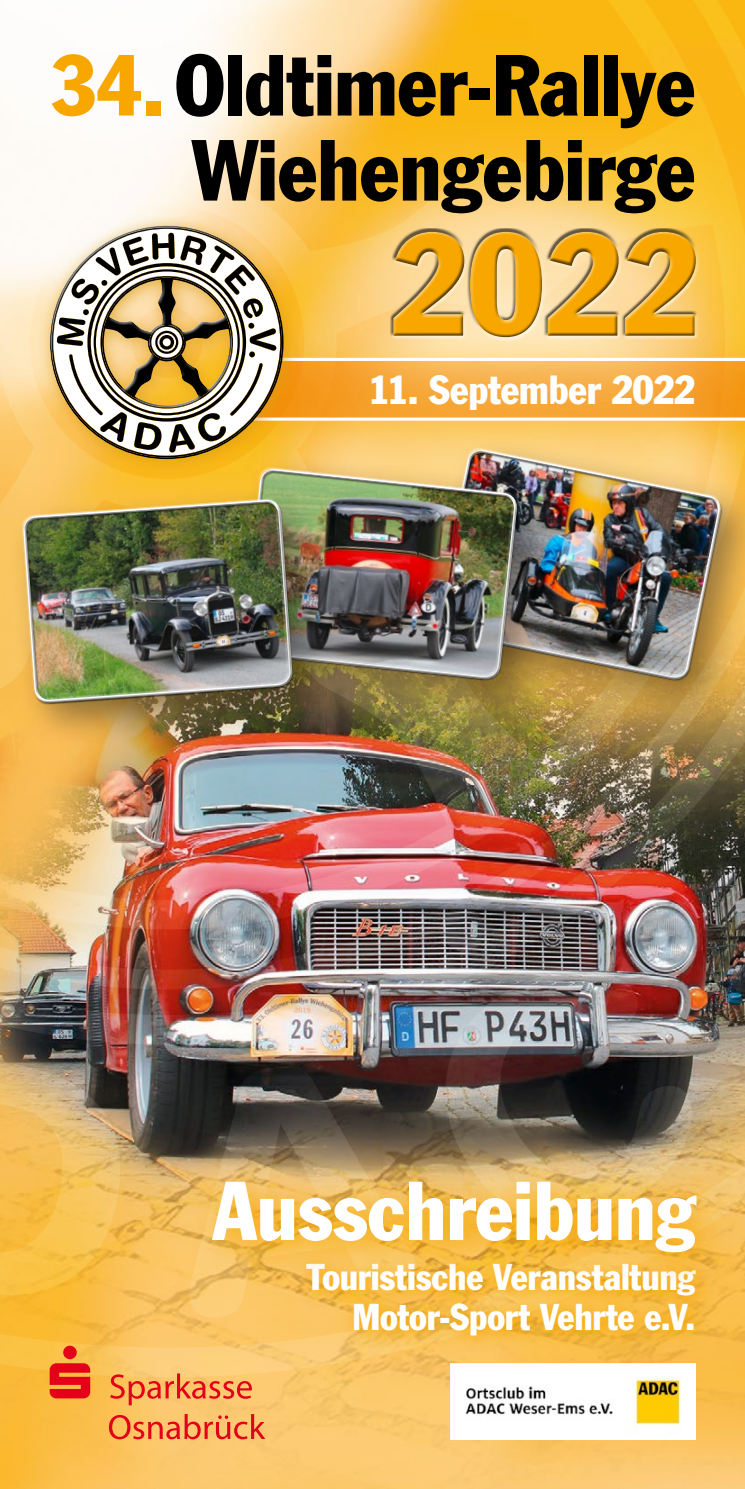
<style>
.page{position:relative;width:745px;height:1489px;background:#fff}
.page>*{position:absolute;margin:0;border:0;box-sizing:border-box;transform-origin:0 0}
.t1{font:condensed 143.75px "Franklin Gothic";color:#f7a700}
.t2{font:condensed 85px/85px "Franklin Gothic";color:#000;text-align:right}
.t3{font:condensed 82px "Franklin Gothic";color:#fff}
.t4{font:condensed 40px "Franklin Gothic";letter-spacing:-.01em;color:#fff}
.t5{font:condensed 36.75px/40px "Franklin Gothic";letter-spacing:-.005em;color:#fff;text-align:right}
.s1{color:#f7a700}
</style>
<div class="page">
<img style="left:0;top:1377px;width:744px;height:111px">
<img style="left:0;top:0;width:744px;height:1377px">
<svg style="left:109px;top:1413px;width:156px;height:26px;background:#f49055"></svg>
<svg style="left:110px;top:1373px;width:142px;height:32px;background:#f59958"></svg>
<svg style="left:50px;top:1345px;width:40px;height:53px;background:#eb4e2b"></svg>
<div style="left:421px;top:435px;width:323px;height:289px;background:#000;opacity:.4"></div>
<img style="left:561px;top:468px;width:164px;height:217px">
<div style="left:228px;top:454px;width:333px;height:270px;background:#000;opacity:.4"></div>
<svg style="left:337px;top:683px;width:181px;height:13px;background:#907b3d"></svg>
<img style="left:240px;top:469px;width:280px;height:214px">
<img style="left:450px;top:1363px;width:244px;height:76px">
<div style="left:8px;top:484px;width:329px;height:264px;background:#000;opacity:.4"></div>
<img style="left:24px;top:706px;width:267px;height:68px">
<img style="left:21px;top:500px;width:274px;height:206px">
<div style="left:36px;top:214px;width:264px;height:263px;background:#dca019;opacity:.75"></div>
<div style="left:46px;top:221px;width:231px;height:187px;background:#fff;opacity:.75"></div>
<div style="left:55px;top:264px;width:232px;height:195px;background:#000;opacity:.75"></div>
<div style="left:266px;top:101px;width:478px;height:367px;background:#fff;opacity:.75"></div>
<div style="left:389px;top:227px;width:309px;height:110px;background:#fff;opacity:.6"></div>
<div style="left:389px;top:240px;width:310px;height:102px;background:#000;opacity:.6"></div>
<svg style="left:293px;top:1290px;width:419px;height:62px;background:#f6ba43"></svg>
<svg style="left:191px;top:1157px;width:541px;height:133px;background:#edb74c"></svg>
<h2 class="t2" style="left:51px;top:42px;width:645px"><span class="s1">34.</span>Oldtimer-Rallye<br>Wiehengebirge</h2>
<h1 class="t1" style="left:390px;top:197px;width:310px">2022</h1>
<p class="t4" style="left:368px;top:365px;width:328px">11. September 2022</p>
<h3 class="t3" style="left:212px;top:1160px;width:484px">Ausschreibung</h3>
<p class="t5" style="left:306px;top:1256px;width:390px">Touristische Veranstaltung<br>Motor-Sport Vehrte e.V.</p>
</div>
